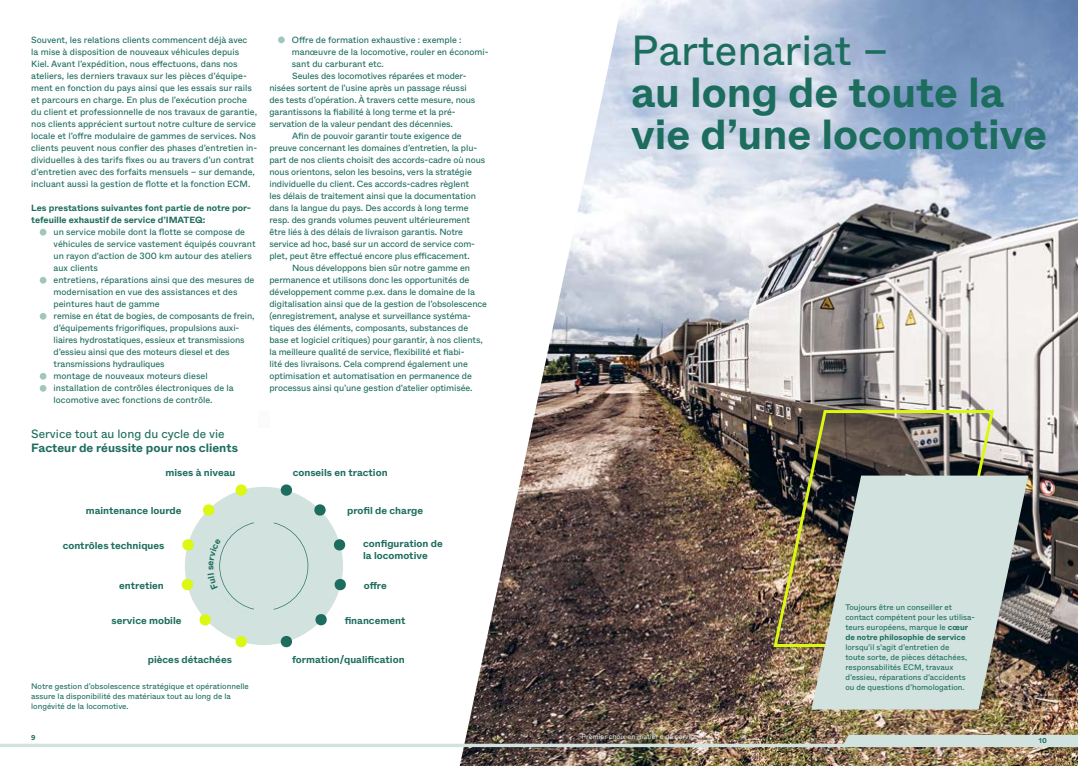
<style>
.page{position:relative;width:1078px;height:766px;background:#fff}
.page>*{position:absolute;margin:0;border:0;box-sizing:border-box;transform-origin:0 0}
.t1{font:700 42px/42px "Vossloh Rolling Stock Whyte";color:#1d6d5e}
.t2{font:42px "Vossloh Rolling Stock Whyte";color:#1d6d5e}
.t3{font:700 12px "Vossloh Rolling Stock Whyte";color:#1d6d5e}
.t4{font:12px "Vossloh Rolling Stock Whyte";color:#1d6d5e}
.t5{font:700 10px/12px "Vossloh Rolling Stock Whyte";color:#1d6d5e}
.t6{font:9px/12px "Vossloh Rolling Stock Whyte";letter-spacing:-.01em;color:#1d6d5e}
.t7{font:700 9px/12px "Vossloh Rolling Stock Whyte";color:#1d6d5e}
.t8{font:8px/10px "Vossloh Rolling Stock Whyte";color:#1d6d5e}
.t9{font:700 7.1px "Vossloh Rolling Stock Whyte";color:#1d6d5e}
.t10{font:7px "Vossloh Rolling Stock Whyte";color:#d2e2df}
.s1{font-weight:700}
</style>
<div class="page">
<svg style="left:40px;top:229px;width:6px;height:6px"></svg>
<svg style="left:40px;top:277px;width:6px;height:6px"></svg>
<svg style="left:40px;top:313px;width:6px;height:6px"></svg>
<svg style="left:40px;top:385px;width:6px;height:6px"></svg>
<div style="left:278px;top:36px;width:7px;height:7px;background:#a4c5bf;border-radius:50%"></div>
<div style="left:185px;top:486px;width:158px;height:158px;background:#d2e2df;border-radius:50%"></div>
<svg style="left:273px;top:522px;width:35px;height:87px"></svg>
<svg style="left:334px;top:579px;width:12px;height:11px"></svg>
<svg style="left:334px;top:539px;width:12px;height:12px"></svg>
<svg style="left:314px;top:504px;width:12px;height:12px"></svg>
<svg style="left:280px;top:484px;width:12px;height:12px"></svg>
<svg style="left:235px;top:484px;width:12px;height:12px"></svg>
<svg style="left:315px;top:613px;width:12px;height:12px"></svg>
<svg style="left:235px;top:636px;width:12px;height:11px"></svg>
<svg style="left:280px;top:636px;width:12px;height:11px"></svg>
<img style="left:459px;top:0;width:618px;height:765px">
<img style="left:771px;top:408px;width:224px;height:240px">
<svg style="left:811px;top:475px;width:217px;height:234px;background:#b6c0bb"></svg>
<svg style="left:40px;top:373px;width:6px;height:6px"></svg>
<div style="left:258px;top:410px;width:11px;height:18px;background:#fbfbfb"></div>
<img style="left:0;top:734px;width:1077px;height:12px">
<svg style="left:181px;top:503px;width:73px;height:123px"></svg>
<p class="t6" style="left:31px;top:34px;width:227px">Souvent, les relations clients commencent déjà avec<br>la mise à disposition de nouveaux véhicules depuis Kiel. Avant l’expédition, nous effectuons, dans nos ateliers, les derniers travaux sur les pièces d’équipe&shy;ment en fonction du pays ainsi que les essais sur rails et parcours en charge. En plus de l’exécution proche du client et professionnelle de nos travaux de garantie, nos clients apprécient surtout notre culture de service locale et l’offre modulaire de gammes de services. Nos clients peuvent nous confier des phases d’entretien in&shy;dividuelles à des tarifs fixes ou au travers d’un contrat d’entretien avec des forfaits mensuels – sur demande, incluant aussi la gestion de flotte et la fonction ECM.</p>
<p class="t7" style="left:31px;top:202px;width:221px">Les prestations suivantes font partie de notre por&shy;tefeuille exhaustif de service d’IMATEQ:</p>
<p class="t6" style="left:54px;top:226px;width:203px">un service mobile dont la flotte se compose de véhicules de service vastement équipés couvrant un rayon d’action de 300 km autour des ateliers aux clients<br>entretiens, réparations ainsi que des mesures de modernisation en vue des assistances et des peintures haut de gamme<br>remise en état de bogies, de composants de frein, d’équipements frigorifiques, propulsions auxi&shy;liaires hydrostatiques, essieux et transmissions d’essieu ainsi que des moteurs diesel et des transmissions hydrauliques<br>montage de nouveaux moteurs diesel installation de contrôles électroniques de la locomotive avec fonctions de contrôle.</p>
<h2 class="t4" style="left:31px;top:425px;width:195px">Service tout au long du cycle de vie</h2>
<h2 class="t3" style="left:31px;top:439px;width:208px">Facteur de réussite pour nos clients</h2>
<p class="t6" style="left:292px;top:34px;width:171px">Offre de formation exhaustive : exemple :</p>
<p class="t6" style="left:292px;top:46px;width:198px">manœuvre de la locomotive, rouler en économi-</p>
<p class="t6" style="left:292px;top:58px;width:94px">sant du carburant etc.</p>
<p class="t6" style="left:292px;top:70px;width:176px">Seules des locomotives réparées et moder-</p>
<p class="t6" style="left:269px;top:82px;width:199px">nisées sortent de l’usine après un passage réussi</p>
<p class="t6" style="left:269px;top:94px;width:207px">des tests d’opération. À travers cette mesure, nous</p>
<p class="t6" style="left:269px;top:106px;width:188px">garantissons la fiabilité à long terme et la pré-</p>
<p class="t6" style="left:269px;top:118px;width:185px">servation de la valeur pendant des décennies.</p>
<p class="t6" style="left:292px;top:130px;width:171px">Afin de pouvoir garantir toute exigence de</p>
<p class="t6" style="left:269px;top:142px;width:209px">preuve concernant les domaines d’entretien, la plu-</p>
<p class="t6" style="left:269px;top:154px;width:217px">part de nos clients choisit des accords-cadre où nous</p>
<p class="t6" style="left:269px;top:166px;width:204px">nous orientons, selon les besoins, vers la stratégie</p>
<p class="t6" style="left:269px;top:178px;width:201px">individuelle du client. Ces accords-cadres règlent</p>
<p class="t6" style="left:269px;top:190px;width:208px">les délais de traitement ainsi que la documentation</p>
<p class="t6" style="left:269px;top:202px;width:200px">dans la langue du pays. Des accords à long terme</p>
<p class="t6" style="left:269px;top:214px;width:202px">resp. des grands volumes peuvent ultérieurement</p>
<p class="t6" style="left:269px;top:226px;width:195px">être liés à des délais de livraison garantis. Notre</p>
<p class="t6" style="left:269px;top:238px;width:207px">service ad hoc, basé sur un accord de service com-</p>
<p class="t6" style="left:269px;top:250px;width:202px">plet, peut être effectué encore plus efficacement.</p>
<p class="t6" style="left:292px;top:262px;width:179px">Nous développons bien sûr notre gamme en</p>
<p class="t6" style="left:269px;top:274px;width:201px">permanence et utilisons donc les opportunités de</p>
<p class="t6" style="left:269px;top:286px;width:207px">développement comme p.ex. dans le domaine de la</p>
<p class="t6" style="left:269px;top:298px;width:219px">digitalisation ainsi que de la gestion de l’obsolescence</p>
<p class="t6" style="left:269px;top:310px;width:203px">(enregistrement, analyse et surveillance systéma-</p>
<p class="t6" style="left:269px;top:322px;width:200px">tiques des éléments, composants, substances de</p>
<p class="t6" style="left:269px;top:334px;width:215px">base et logiciel critiques) pour garantir, à nos clients,</p>
<p class="t6" style="left:269px;top:346px;width:196px">la meilleure qualité de service, flexibilité et fiabi-</p>
<p class="t6" style="left:269px;top:358px;width:200px">lité des livraisons. Cela comprend également une</p>
<p class="t6" style="left:269px;top:370px;width:204px">optimisation et automatisation en permanence de</p>
<p class="t6" style="left:269px;top:382px;width:204px">processus ainsi qu’une gestion d’atelier optimisée.</p>
<p class="t5" style="left:165px;top:466px;width:72px">mises à niveau</p>
<p class="t5" style="left:292px;top:466px;width:96px">conseils en traction</p>
<p class="t5" style="left:86px;top:504px;width:97px">maintenance lourde</p>
<p class="t5" style="left:347px;top:504px;width:78px">profil de charge</p>
<p class="t5" style="left:363px;top:537px;width:81px">configuration de la locomotive</p>
<p class="t5" style="left:63px;top:539px;width:103px">contrôles techniques</p>
<p class="t5" style="left:119px;top:579px;width:46px">entretien</p>
<p class="t5" style="left:364px;top:579px;width:25px">offre</p>
<p class="t5" style="left:112px;top:614px;width:71px">service mobile</p>
<p class="t5" style="left:344px;top:614px;width:62px">financement</p>
<p class="t5" style="left:148px;top:653px;width:86px">pièces détachées</p>
<p class="t5" style="left:292px;top:653px;width:114px">formation/qualification</p>
<p class="t8" style="left:31px;top:681px;width:219px">Notre gestion d’obsolescence stratégique et opérationnelle assure la disponibilité des matériaux tout au long de la longévité de la locomotive.</p>
<h1 class="t2" style="left:631px;top:23px;width:259px">Partenariat –</h1>
<h1 class="t1" style="left:631px;top:72px;width:417px">au long de toute la vie d’une locomotive</h1>
<p class="t8" style="left:845px;top:601px;width:131px">Toujours être un conseiller et contact compétent pour les utilisa&shy;teurs européens, marque le <span class="s1">cœur de notre philosophie de service</span></p>
<p class="t8" style="left:845px;top:641px;width:123px">lorsqu’il s’agit d’entretien de toute sorte, de pièces détachées, responsabilités ECM, travaux d’essieu, réparations d’accidents ou de questions d’homologation.</p>
<p class="t9" style="left:31px;top:732px;width:6px">9</p>
<p class="t10" style="left:581px;top:731px;width:118px">Premier choix en matièr e de service</p>
<p class="t9" style="left:1038px;top:736px;width:9px">10</p>
</div>
